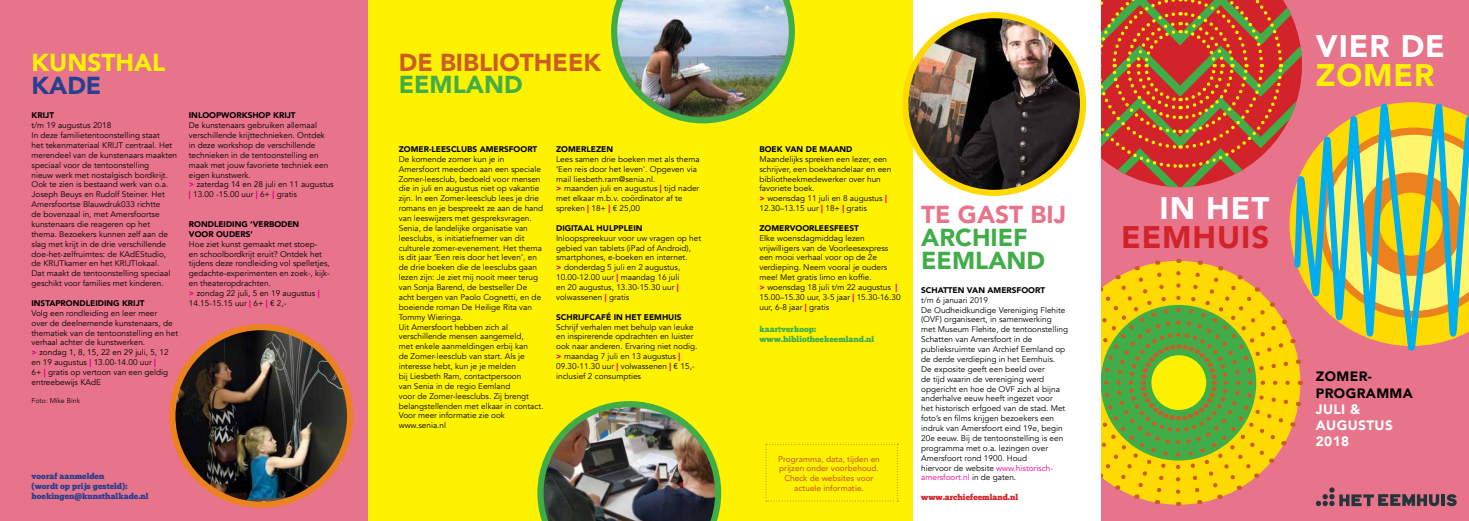
<style>
.page{position:relative;width:1469px;height:521px;background:#fff}
.page>*{position:absolute;margin:0;border:0;box-sizing:border-box;transform-origin:0 0}
.t1{font:900 31.15px "Avenir";letter-spacing:.03em;color:#fff}
.t2{font:900 31.15px "Avenir";letter-spacing:.03em;color:#d2232a}
.t3{font:900 31.15px "Avenir";letter-spacing:.03em;color:#fff200}
.t4{font:900 24.5px/22.8px "Avenir";color:#41ad49}
.t5{font:900 24.5px "Avenir";color:#cb5c28}
.t6{font:900 24.5px "Avenir";color:#e8748c}
.t7{font:900 24.5px "Avenir";color:#fff200}
.t8{font:900 24.5px "Avenir";color:#25408f}
.t9{font:900 13.56px/16.3px "Avenir";letter-spacing:.03em;color:#fff}
.t10{font:900 13.56px/16.3px "Avenir";letter-spacing:.03em;color:#000}
.t11{font:8.22px/9.9px "Avenir";color:#000}
.t12{font:900 8.22px/9.9px "Avenir";color:#000}
.t13{font:500 8.22px/9.9px "Avenir";color:#cb5c28;text-align:center}
.t14{font:8.22px/9.9px "Chunk Five Ex";color:#25408f}
.t15{font:8.22px/9.9px "Chunk Five Ex";color:#41ad49}
.t16{font:8.22px "Chunk Five Ex";color:#d2232a}
.t17{font:300 7px "Avenir";color:#000}
.s1{font-weight:900;color:#ec008c}
.s2{color:#ec008c}
</style>
<div class="page">
<div style="left:346px;top:0;width:566px;height:521px;background:#fff200"></div>
<img style="left:611px;top:0;width:184px;height:123px">
<img style="left:537px;top:401px;width:184px;height:120px">
<div style="left:1101px;top:0;width:367px;height:521px;background:#e8748c"></div>
<div style="left:0;top:0;width:367px;height:521px;background:#e8748c"></div>
<svg style="left:1101px;top:259px;width:190px;height:247px;background:#b9b12f"></svg>
<div style="left:1151px;top:355px;width:55px;height:55px;background:#fff200;border-radius:50%"></div>
<svg style="left:1417px;top:102px;width:51px;height:405px"></svg>
<svg style="left:1291px;top:50px;width:126px;height:457px"></svg>
<svg style="left:1101px;top:0;width:200px;height:187px;background:#bc5337"></svg>
<img style="left:905px;top:15px;width:178px;height:178px;border-radius:89px">
<div style="left:902px;top:12px;width:184px;height:184px;border:6px solid #ffda00;border-radius:50%"></div>
<img style="left:172px;top:327px;width:178px;height:178px;border-radius:89px">
<div style="left:169px;top:324px;width:184px;height:184px;border:6px solid #eb821e;border-radius:50%"></div>
<svg style="left:765px;top:444px;width:133px;height:57px"></svg>
<h2 class="t7" style="left:32px;top:41px;width:135px">KUNSTHAL</h2>
<h2 class="t8" style="left:32px;top:64px;width:71px">KADE</h2>
<p class="t12" style="left:32px;top:110px;width:24px">KRIJT</p>
<p class="t11" style="left:32px;top:121px;width:147px">t/m 19 augustus 2018<br>In deze familietentoonstelling staat<br>het tekenmateriaal KRIJT centraal. Het merendeel van de kunstenaars maakten speciaal voor de tentoonstelling<br>nieuw werk met nostalgisch bordkrijt.<br>Ook te zien is bestaand werk van o.a.<br>Joseph Beuys en Rudolf Steiner. Het Amersfoortse Blauwdruk033 richtte<br>de bovenzaal in, met Amersfoortse kunstenaars die reageren op het thema. Bezoekers kunnen zelf aan de slag met krijt in de drie verschillende doe-het-zelfruimtes: de KAdEStudio, de KRIJTkamer en het KRIJTlokaal.<br>Dat maakt de tentoonstelling speciaal geschikt voor families met kinderen.</p>
<p class="t12" style="left:32px;top:298px;width:115px">INSTAPRONDLEIDING KRIJT</p>
<p class="t11" style="left:32px;top:308px;width:148px">Volg een rondleiding en leer meer<br>over de deelnemende kunstenaars, de thematiek van de tentoonstelling en het verhaal achter de kunstwerken.<br><span class="s1">&gt;</span> zondag 1, 8, 15, 22 en 29 juli, 5, 12 en 19 augustus <span class="s1">|</span> 13.00-14.00 uur <span class="s1">|<br></span>6+ <span class="s1">|</span> gratis op vertoon van een geldig entreebewijs KAdE</p>
<p class="t17" style="left:32px;top:396px;width:50px">Foto: Mike Bink</p>
<p class="t12" style="left:189px;top:110px;width:108px">INLOOPWORKSHOP KRIJT</p>
<p class="t11" style="left:189px;top:121px;width:146px">De kunstenaars gebruiken allemaal verschillende krijttechnieken. Ontdek<br>in deze workshop de verschillende technieken in de tentoonstelling en maak met jouw favoriete techniek een eigen kunstwerk.<br><span class="s1">&gt;</span> zaterdag 14 en 28 juli en 11 augustus <span class="s1">|</span> 13.00 -15.00 uur <span class="s1">|</span> 6+ <span class="s1">|</span> gratis</p>
<p class="t12" style="left:189px;top:219px;width:112px">RONDLEIDING ‘VERBODEN<br>VOOR OUDERS’</p>
<p class="t11" style="left:189px;top:239px;width:142px">Hoe ziet kunst gemaakt met stoep-<br>en schoolbordkrijt eruit? Ontdek het tijdens deze rondleiding vol spelletjes, gedachte-experimenten en zoek-, kijk&shy;en theateropdrachten.<br><span class="s1">&gt;</span> zondag 22 juli, 5 en 19 augustus <span class="s1">| </span>14.15-15.15 uur <span class="s1">|</span> 6+ <span class="s1">|</span> € 2,-</p>
<p class="t14" style="left:32px;top:471px;width:118px">vooraf aanmelden<br>(wordt op prijs gesteld): boekingen@kunsthalkade.nl</p>
<h2 class="t5" style="left:399px;top:41px;width:204px">DE BIBLIOTHEEK</h2>
<h2 class="t4" style="left:399px;top:73px;width:125px">EEMLAND</h2>
<p class="t12" style="left:399px;top:144px;width:140px">ZOMER-LEESCLUBS AMERSFOORT</p>
<p class="t11" style="left:399px;top:154px;width:146px">De komende zomer kun je in Amersfoort meedoen aan een speciale Zomer-leesclub, bedoeld voor mensen die in juli en augustus niet op vakantie zijn. In een Zomer-leesclub lees je drie romans en je bespreekt ze aan de hand van leeswijzers met gespreksvragen.<br>Senia, de landelijke organisatie van leesclubs, is initiatiefnemer van dit culturele zomer-evenement. Het thema is dit jaar ‘Een reis door het leven’, en de drie boeken die de leesclubs gaan lezen zijn: Je ziet mij nooit meer terug van Sonja Barend, de bestseller De acht bergen van Paolo Cognetti, en de boeiende roman De Heilige Rita van Tommy Wieringa.<br>Uit Amersfoort hebben zich al verschillende mensen aangemeld,<br>met enkele aanmeldingen erbij kan<br>de Zomer-leesclub van start. Als je interesse hebt, kun je je melden<br>bij Liesbeth Ram, contactpersoon<br>van Senia in de regio Eemland<br>voor de Zomer-leesclubs. Zij brengt belangstellenden met elkaar in contact.<br>Voor meer informatie zie ook www.senia.nl</p>
<p class="t12" style="left:556px;top:144px;width:58px">ZOMERLEZEN</p>
<p class="t11" style="left:556px;top:154px;width:145px">Lees samen drie boeken met als thema ‘Een reis door het leven’. Opgeven via mail liesbeth.ram@senia.nl.<br><span class="s1">&gt;</span> maanden juli en augustus <span class="s1">|</span> tijd nader met elkaar m.b.v. coördinator af te spreken <span class="s1">|</span> 18+ <span class="s1">|</span> € 25,00</p>
<p class="t12" style="left:556px;top:223px;width:88px">DIGITAAL HULPPLEIN</p>
<p class="t11" style="left:556px;top:233px;width:146px">Inloopspreekuur voor uw vragen op het gebied van tablets (iPad of Android), smartphones, e-boeken en internet.<br><span class="s1">&gt;</span> donderdag 5 juli en 2 augustus, 10.00-12.00 uur <span class="s1">|</span> maandag 16 juli<br>en 20 augustus, 13.30-15.30 uur <span class="s1">| </span>volwassenen <span class="s1">|</span> gratis</p>
<p class="t12" style="left:556px;top:312px;width:127px">SCHRIJFCAFÉ IN HET EEMHUIS</p>
<p class="t11" style="left:556px;top:322px;width:143px">Schrijf verhalen met behulp van leuke en inspirerende opdrachten en luister ook naar anderen. Ervaring niet nodig. <span class="s1">&gt;</span> maandag 7 juli en 13 augustus <span class="s1">| </span>09.30-11.30 uur <span class="s1">|</span> volwassenen <span class="s1">|</span> € 15,- inclusief 2 consumpties</p>
<p class="t12" style="left:759px;top:144px;width:95px">BOEK VAN DE MAAND</p>
<p class="t11" style="left:759px;top:154px;width:133px">Maandelijks spreken een lezer, een schrijver, een boekhandelaar en een bibliotheekmedewerker over hun favoriete boek.<br><span class="s1">&gt;</span> woensdag 11 juli en 8 augustus <span class="s1">|<br></span>12.30–13.15 uur <span class="s1">|</span> 18+ <span class="s1">|</span> gratis</p>
<p class="t12" style="left:759px;top:223px;width:101px">ZOMERVOORLEESFEEST</p>
<p class="t11" style="left:759px;top:233px;width:143px">Elke woensdagmiddag lezen vrijwilligers van de Voorleesexpress een mooi verhaal voor op de 2e verdieping. Neem vooral je ouders mee! Met gratis limo en koffie.<br><span class="s1">&gt;</span> woensdag 18 juli t/m 22 augustus <span class="s1">|<br></span>15.00–15.30 uur, 3-5 jaar <span class="s1">|</span> 15.30-16.30 uur, 6-8 jaar <span class="s1">|</span> gratis</p>
<p class="t15" style="left:759px;top:324px;width:116px">kaartverkoop: www.bibliotheekeemland.nl</p>
<p class="t13" style="left:778px;top:453px;width:103px">Programma, data, tijden en prijzen onder voorbehoud.<br>Check de websites voor actuele informatie.</p>
<h2 class="t6" style="left:921px;top:194px;width:146px">TE GAST BIJ</h2>
<h2 class="t4" style="left:921px;top:225px;width:125px">ARCHIEF<br>EEMLAND</h2>
<p class="t12" style="left:921px;top:285px;width:125px">SCHATTEN VAN AMERSFOORT</p>
<p class="t11" style="left:921px;top:295px;width:148px">t/m 6 januari 2019<br>De Oudheidkundige Vereniging Flehite (OVF) organiseert, in samenwerking met Museum Flehite, de tentoonstelling Schatten van Amersfoort in de publieksruimte van Archief Eemland op de derde verdieping in het Eemhuis.<br>De exposite geeft een beeld over<br>de tijd waarin de vereniging werd opgericht en hoe de OVF zich al bijna anderhalve eeuw heeft ingezet voor<br>het historisch erfgoed van de stad. Met foto’s en films krijgen bezoekers een indruk van Amersfoort eind 19e, begin 20e eeuw. Bij de tentoonstelling is een programma met o.a. lezingen over Amersfoort rond 1900. Houd<br>hiervoor de website <span class="s2">www.historisch&shy;amersfoort.nl</span> in de gaten.</p>
<p class="t16" style="left:921px;top:490px;width:98px">www.archiefeemland.nl</p>
<h1 class="t1" style="left:1159px;top:182px;width:111px">IN HET</h1>
<h1 class="t2" style="left:1121px;top:211px;width:150px">EEMHUIS</h1>
<h1 class="t1" style="left:1315px;top:19px;width:131px">VIER DE</h1>
<h1 class="t3" style="left:1315px;top:48px;width:120px">ZOMER</h1>
<h3 class="t10" style="left:1315px;top:368px;width:99px">ZOMER-<br>PROGRAMMA</h3>
<h3 class="t9" style="left:1315px;top:401px;width:79px">JULI &amp;<br>AUGUSTUS<br>2018</h3>
</div>
